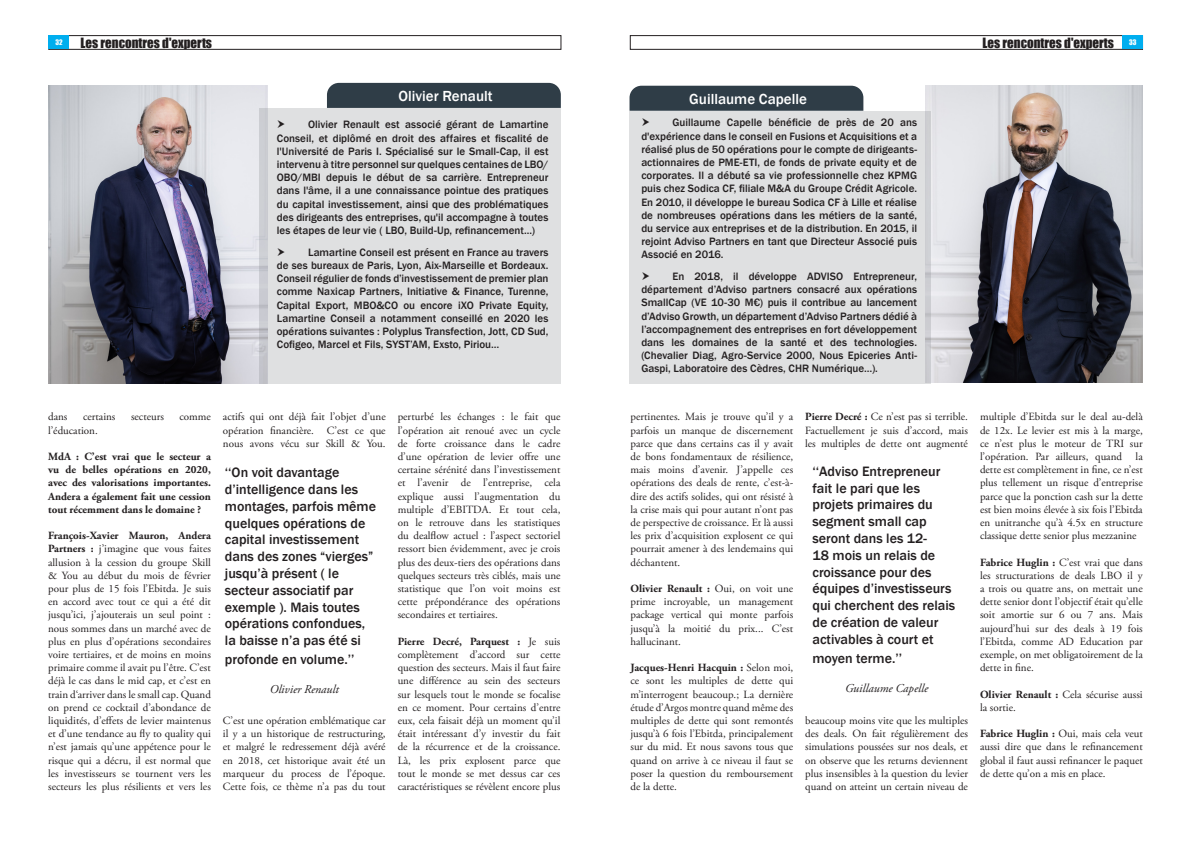
<style>
.page{position:relative;width:1191px;height:842px;background:#fff}
.page>*{position:absolute;margin:0;border:0;box-sizing:border-box;transform-origin:0 0}
.t1{font:500 15px "Franklin Gothic";color:#fff}
.t2{font:500 14px/16.8px "Franklin Gothic";color:#231f20}
.t3{font:13px "Impact";color:#231f20}
.t4{font:italic 12px "Adobe Garamond Pro";color:#231f20}
.Texte{font:11px/13.2px "Adobe Garamond Pro";color:#231f20;text-align:justify}
.t5{font:500 11px/13.2px "Franklin Gothic";color:#231f20;text-align:justify}
.Texte-2{font:700 11px/13.2px "Adobe Garamond Pro";color:#231f20;text-align:justify}
.t6{font:7px "Impact";color:#fff}
.s1{font-weight:700}
</style>
<div class="page">
<div style="left:630px;top:35px;width:512px;height:15px;border:1px solid #231f20"></div>
<div style="left:48px;top:35px;width:513px;height:15px;border:1px solid #231f20"></div>
<div style="left:1121px;top:36px;width:21px;height:13px;background:#00aeef"></div>
<div style="left:48px;top:36px;width:21px;height:13px;background:#00aeef"></div>
<img style="left:48px;top:85px;width:219px;height:298px">
<img style="left:925px;top:85px;width:217px;height:297px">
<div style="left:327px;top:83px;width:234px;height:25px;background:#2f3d47"></div>
<div style="left:259px;top:108px;width:301px;height:275px;background:#dfe0e1"></div>
<div style="left:629px;top:86px;width:234px;height:25px;background:#2f3d47"></div>
<div style="left:629px;top:111px;width:301px;height:272px;background:#dfe0e1"></div>
<p class="t6" style="left:56px;top:37px;width:9px">32</p>
<p class="t3" style="left:81px;top:32px;width:133px">Les rencontres d'experts</p>
<p class="t3" style="left:982px;top:32px;width:156px">Les rencontres d'experts <sup>33</sup></p>
<p class="t1" style="left:398px;top:86px;width:96px">Olivier Renault</p>
<p class="t5" style="left:277px;top:118px;width:273px;text-indent:31px">Olivier Renault est associé gérant de Lamartine Conseil, et diplômé en droit des affaires et fiscalité de l'Université de Paris I. Spécialisé sur le Small-Cap, il est intervenu à titre personnel sur quelques centaines de LBO/ OBO/MBI depuis le début de sa carrière. Entrepreneur dans l'âme, il a une connaissance pointue des pratiques du capital investissement, ainsi que des problématiques des dirigeants des entreprises, qu'il accompagne à toutes les étapes de leur vie ( LBO, Build-Up, refinancement...)</p>
<p class="t5" style="left:277px;top:246px;width:273px;text-indent:31px">Lamartine Conseil est présent en France au travers de ses bureaux de Paris, Lyon, Aix-Marseille et Bordeaux.<br>Conseil régulier de fonds d’investissement de premier plan comme Naxicap Partners, Initiative &amp; Finance, Turenne, Capital Export, MBO&amp;CO ou encore iXO Private Equity, Lamartine Conseil a notamment conseillé en 2020 les opérations suivantes : Polyplus Transfection, Jott, CD Sud, Cofigeo, Marcel et Fils, SYST’AM, Exsto, Piriou…</p>
<p class="Texte" style="left:48px;top:411px;width:21px">dans</p>
<p class="Texte" style="left:83px;top:411px;width:34px">certains</p>
<p class="Texte" style="left:131px;top:411px;width:34px">secteurs</p>
<p class="Texte" style="left:179px;top:411px;width:33px">comme</p>
<p class="Texte" style="left:48px;top:424px;width:51px">l’éducation.</p>
<p class="Texte-2" style="left:48px;top:450px;width:164px">MdA : C’est vrai que le secteur a vu de belles opérations en 2020, avec des valorisations importantes.<br>Andera a également fait une cession tout récemment dans le domaine ?</p>
<p class="Texte" style="left:48px;top:529px;width:164px"><span class="s1">François-Xavier Mauron, Andera Partners :</span> j’imagine que vous faites allusion à la cession du groupe Skill &amp; You au début du mois de février pour plus de 15 fois l’Ebitda. Je suis en accord avec tout ce qui a été dit jusqu’ici, j’ajouterais un seul point : nous sommes dans un marché avec de plus en plus d’opérations secondaires voire tertiaires, et de moins en moins primaire comme il avait pu l’être. C’est déjà le cas dans le mid cap, et c’est en train d‘arriver dans le small cap. Quand on prend ce cocktail d’abondance de liquidités, d’effets de levier maintenus et d’une tendance au fly to quality qui n’est jamais qu’une appétence pour le risque qui a décru, il est normal que les investisseurs se tournent vers les secteurs les plus résilients et vers les</p>
<p class="Texte" style="left:223px;top:411px;width:164px">actifs qui ont déjà fait l’objet d’une opération financière. C’est ce que nous avons vécu sur Skill &amp; You.</p>
<p class="t2" style="left:225px;top:464px;width:153px">‘‘On voit davantage d’intelligence dans les montages, parfois même quelques opérations de capital investissement dans des zones “vierges” jusqu’à présent ( le secteur associatif par exemple ). Mais toutes opérations confondues, la baisse n’a pas été si</p>
<p class="t2" style="left:225px;top:651px;width:131px">profonde en volume.’’</p>
<p class="t4" style="left:270px;top:682px;width:71px">Olivier Renault</p>
<p class="Texte" style="left:223px;top:714px;width:164px">C’est une opération emblématique car il y a un historique de restructuring, et malgré le redressement déjà avéré en 2018, cet historique avait été un marqueur du process de l’époque.<br>Cette fois, ce thème n’a pas du tout</p>
<p class="Texte" style="left:398px;top:411px;width:164px">perturbé les échanges : le fait que l’opération ait renoué avec un cycle de forte croissance dans le cadre d’une opération de levier offre une certaine sérénité dans l’investissement et l’avenir de l’entreprise, cela explique aussi l’augmentation du multiple d’EBITDA. Et tout cela, on le retrouve dans les statistiques du dealflow actuel : l’aspect sectoriel ressort bien évidemment, avec je crois plus des deux-tiers des opérations dans quelques secteurs très ciblés, mais une statistique que l’on voit moins est cette prépondérance des opérations secondaires et tertiaires.</p>
<p class="Texte" style="left:398px;top:635px;width:164px"><span class="s1">Pierre Decré, Parquest :</span> Je suis complètement d’accord sur cette question des secteurs. Mais il faut faire une différence au sein des secteurs sur lesquels tout le monde se focalise en ce moment. Pour certains d’entre eux, cela faisait déjà un moment qu’il était intéressant d’y investir du fait de la récurrence et de la croissance.<br>Là, les prix explosent parce que tout le monde se met dessus car ces caractéristiques se révèlent encore plus</p>
<p class="t1" style="left:689px;top:89px;width:119px">Guillaume Capelle</p>
<p class="t5" style="left:641px;top:116px;width:277px;text-indent:31px">Guillaume Capelle bénéficie de près de 20 ans d'expérience dans le conseil en Fusions et Acquisitions et a réalisé plus de 50 opérations pour le compte de dirigeants&shy;actionnaires de PME-ETI, de fonds de private equity et de corporates. Il a débuté sa vie professionnelle chez KPMG puis chez Sodica CF, filiale M&amp;A du Groupe Crédit Agricole.<br>En 2010, il développe le bureau Sodica CF à Lille et réalise de nombreuses opérations dans les métiers de la santé, du service aux entreprises et de la distribution. En 2015, il rejoint Adviso Partners en tant que Directeur Associé puis Associé en 2016.</p>
<p class="t5" style="left:641px;top:270px;width:277px;text-indent:31px">En 2018, il développe ADVISO Entrepreneur, département d’Adviso partners consacré aux opérations SmallCap (VE 10-30 M€) puis il contribue au lancement d’Adviso Growth, un département d’Adviso Partners dédié à l’accompagnement des entreprises en fort développement dans les domaines de la santé et des technologies. (Chevalier Diag, Agro-Service 2000, Nous Epiceries Anti-Gaspi, Laboratoire des Cèdres, CHR Numérique…).</p>
<p class="Texte" style="left:630px;top:411px;width:164px">pertinentes. Mais je trouve qu’il y a parfois un manque de discernement parce que dans certains cas il y avait de bons fondamentaux de résilience, mais moins d’avenir. J’appelle ces opérations des deals de rente, c’est-à&shy;dire des actifs solides, qui ont résisté à la crise mais qui pour autant n’ont pas de perspective de croissance. Et là aussi les prix d’acquisition explosent ce qui pourrait amener à des lendemains qui déchantent.</p>
<p class="Texte" style="left:630px;top:582px;width:164px"><span class="s1">Olivier Renault :</span> Oui, on voit une prime incroyable, un management package vertical qui monte parfois jusqu’à la moitié du prix... C’est hallucinant.</p>
<p class="Texte" style="left:630px;top:661px;width:164px"><span class="s1">Jacques-Henri Hacquin :</span> Selon moi, ce sont les multiples de dette qui m’interrogent beaucoup.; La dernière étude d’Argos montre quand même des multiples de dette qui sont remontés jusqu’à 6 fois l’Ebitda, principalement sur du mid. Et nous savons tous que quand on arrive à ce niveau il faut se poser la question du remboursement de la dette.</p>
<p class="Texte" style="left:805px;top:411px;width:164px"><span class="s1">Pierre Decré :</span> Ce n’est pas si terrible.<br>Factuellement je suis d’accord, mais les multiples de dette ont augmenté</p>
<p class="t2" style="left:812px;top:463px;width:144px">‘‘Adviso Entrepreneur fait le pari que les projets primaires du segment small cap seront dans les 12-<br>18 mois un relais de croissance pour des équipes d’investisseurs qui cherchent des relais de création de valeur activables à court et</p>
<p class="t2" style="left:812px;top:650px;width:91px">moyen terme.’’</p>
<p class="t4" style="left:845px;top:681px;width:85px">Guillaume Capelle</p>
<p class="Texte" style="left:805px;top:714px;width:164px">beaucoup moins vite que les multiples des deals. On fait régulièrement des simulations poussées sur nos deals, et on observe que les returns deviennent plus insensibles à la question du levier quand on atteint un certain niveau de</p>
<p class="Texte" style="left:980px;top:411px;width:164px">multiple d’Ebitda sur le deal au-delà de 12x. Le levier est mis à la marge, ce n’est plus le moteur de TRI sur l’opération. Par ailleurs, quand la dette est complètement in fine, ce n’est plus tellement un risque d’entreprise parce que la ponction cash sur la dette est bien moins élevée à six fois l’Ebitda en unitranche qu’à 4.5x en structure classique dette senior plus mezzanine</p>
<p class="Texte" style="left:980px;top:556px;width:164px"><span class="s1">Fabrice Huglin :</span> C’est vrai que dans les structurations de deals LBO il y a trois ou quatre ans, on mettait une dette senior dont l’objectif était qu’elle soit amortie sur 6 ou 7 ans. Mais aujourd’hui sur des deals à 19 fois l’Ebitda, comme AD Education par exemple, on met obligatoirement de la dette in fine.</p>
<p class="Texte" style="left:980px;top:688px;width:164px"><span class="s1">Olivier Renault :</span> Cela sécurise aussi la sortie.</p>
<p class="Texte" style="left:980px;top:727px;width:164px"><span class="s1">Fabrice Huglin :</span> Oui, mais cela veut aussi dire que dans le refinancement global il faut aussi refinancer le paquet de dette qu’on a mis en place.</p>
</div>
